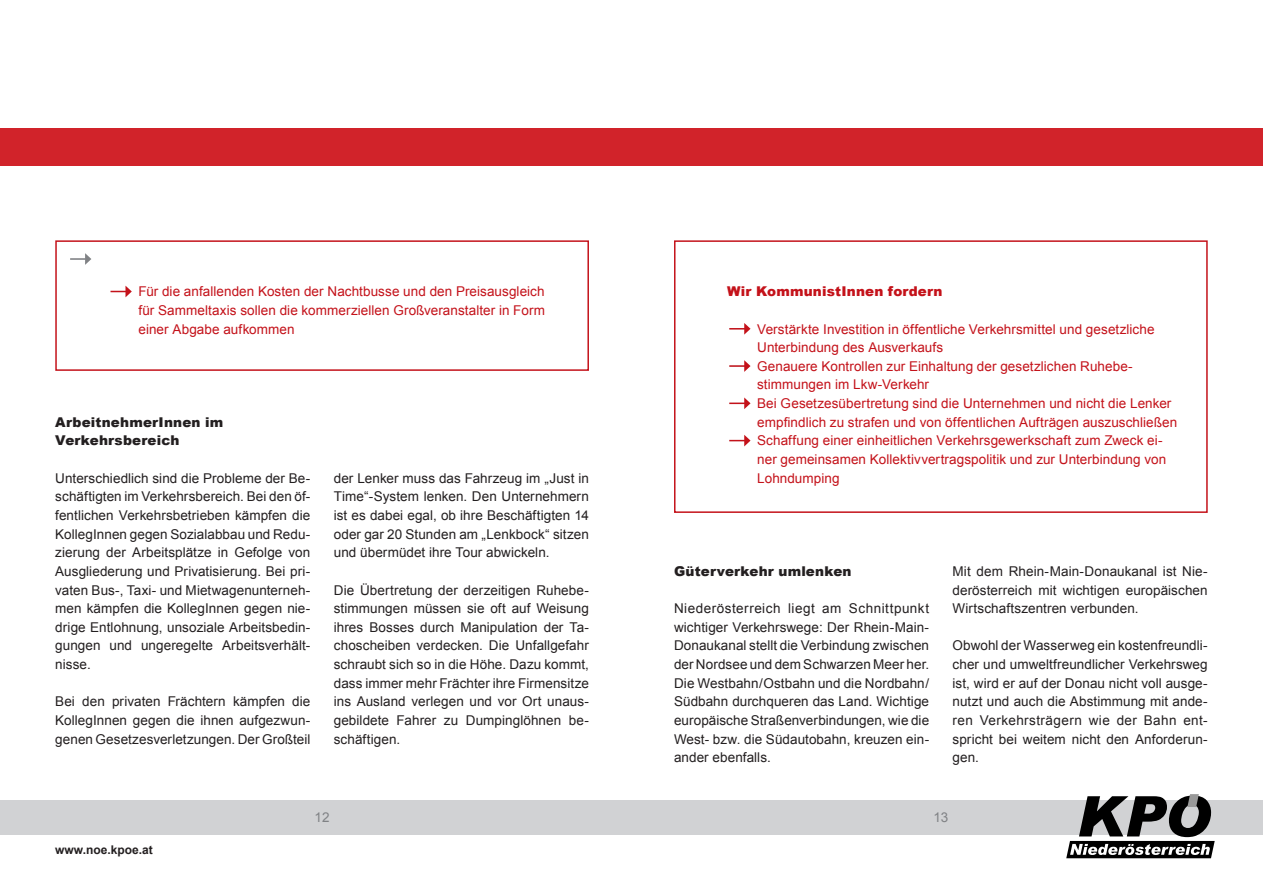
<style>
.page{position:relative;width:1263px;height:893px;background:#fff}
.page>*{position:absolute;margin:0;border:0;box-sizing:border-box;transform-origin:0 0}
.Body_Text{font:13.5px/18.6px "Arial";letter-spacing:.005em;color:#231f20;text-align:justify}
.t1{font:13.5px/18.6px "Arial";letter-spacing:.005em;color:#c4121a}
.t2{font:900 13.5px "Arial";letter-spacing:.015em;color:#231f20}
.heading_8{font:900 13.5px "Arial";letter-spacing:.015em;color:#c4121a}
.t3{font:13.5px "Arial";color:#808285}
.t4{font:700 12px "Arial";color:#231f20}
</style>
<div class="page">
<div style="left:0;top:129px;width:631px;height:37px;background:#d1232a"></div>
<div style="left:0;top:800px;width:631px;height:34px;background:#d1d2d4"></div>
<div style="left:631px;top:129px;width:632px;height:37px;background:#d1232a"></div>
<div style="left:631px;top:800px;width:632px;height:34px;background:#d1d2d4"></div>
<svg style="left:1066px;top:794px;width:149px;height:64px"></svg>
<div style="left:55px;top:240px;width:534px;height:131px;border:2px solid #c4121a"></div>
<svg style="left:111px;top:286px;width:21px;height:11px"></svg>
<svg style="left:70px;top:253px;width:21px;height:12px"></svg>
<div style="left:674px;top:240px;width:534px;height:273px;border:2px solid #c4121a"></div>
<svg style="left:729px;top:323px;width:21px;height:12px"></svg>
<svg style="left:729px;top:360px;width:21px;height:12px"></svg>
<svg style="left:729px;top:435px;width:21px;height:11px"></svg>
<svg style="left:729px;top:397px;width:21px;height:12px"></svg>
<p class="t1" style="left:138px;top:282px;width:408px;text-align:justify">Für die anfallenden Kosten der Nachtbusse und den Preisausgleich für Sammeltaxis sollen die kommerziellen Großveranstalter in Form einer Abgabe aufkommen</p>
<p class="t2" style="left:55px;top:412px;width:170px">ArbeitnehmerInnen im</p>
<p class="t2" style="left:55px;top:431px;width:126px">Verkehrsbereich</p>
<p class="Body_Text" style="left:55px;top:469px;width:257px">Unterschiedlich sind die Probleme der Be&shy;schäftigten im Verkehrsbereich. Bei den öf&shy;fentlichen Verkehrsbetrieben kämpfen die KollegInnen gegen Sozialabbau und Redu&shy;zierung der Arbeitsplätze in Gefolge von Ausgliederung und Privatisierung. Bei pri&shy;vaten Bus-, Taxi- und Mietwagenunterneh&shy;men kämpfen die KollegInnen gegen nie&shy;drige Entlohnung, unsoziale Arbeitsbedin&shy;gungen und ungeregelte Arbeitsverhält&shy;nisse.</p>
<p class="Body_Text" style="left:55px;top:692px;width:257px">Bei den privaten Frächtern kämpfen die KollegInnen gegen die ihnen aufgezwun&shy;genen Gesetzesverletzungen. Der Großteil</p>
<p class="Body_Text" style="left:334px;top:469px;width:257px">der Lenker muss das Fahrzeug im „Just in Time“-System lenken. Den Unternehmern ist es dabei egal, ob ihre Beschäftigten 14 oder gar 20 Stunden am „Lenkbock“ sitzen und übermüdet ihre Tour abwickeln.</p>
<p class="Body_Text" style="left:334px;top:581px;width:257px">Die Übertretung der derzeitigen Ruhebe&shy;stimmungen müssen sie oft auf Weisung ihres Bosses durch Manipulation der Ta&shy;choscheiben verdecken. Die Unfallgefahr schraubt sich so in die Höhe. Dazu kommt, dass immer mehr Frächter ihre Firmensitze ins Ausland verlegen und vor Ort unaus&shy;gebildete Fahrer zu Dumpinglöhnen be&shy;schäftigen.</p>
<p class="heading_8" style="left:727px;top:282px;width:217px">Wir KommunistInnen fordern</p>
<p class="t1" style="left:757px;top:320px;width:399px">Verstärkte Investition in öffentliche Verkehrsmittel und gesetzliche<br>Unterbindung des Ausverkaufs</p>
<p class="t1" style="left:757px;top:357px;width:377px">Genauere Kontrollen zur Einhaltung der gesetzlichen Ruhebe&shy;stimmungen im Lkw-Verkehr</p>
<p class="t1" style="left:757px;top:394px;width:422px">Bei Gesetzesübertretung sind die Unternehmen und nicht die Lenker empfindlich zu strafen und von öffentlichen Aufträgen auszuschließen</p>
<p class="t1" style="left:757px;top:431px;width:410px">Schaffung einer einheitlichen Verkehrsgewerkschaft zum Zweck ei&shy;ner gemeinsamen Kollektivvertragspolitik und zur Unterbindung von<br>Lohndumping</p>
<p class="t2" style="left:674px;top:561px;width:179px">Güterverkehr umlenken</p>
<p class="Body_Text" style="left:674px;top:599px;width:257px">Niederösterreich liegt am Schnittpunkt wichtiger Verkehrswege: Der Rhein-Main-Donaukanal stellt die Verbindung zwischen der Nordsee und dem Schwarzen Meer her.<br>Die Westbahn/Ostbahn und die Nordbahn/ Südbahn durchqueren das Land. Wichtige europäische Straßenverbindungen, wie die West- bzw. die Südautobahn, kreuzen ein&shy;ander ebenfalls.</p>
<p class="Body_Text" style="left:952px;top:562px;width:257px">Mit dem Rhein-Main-Donaukanal ist Nie&shy;derösterreich mit wichtigen europäischen Wirtschaftszentren verbunden.</p>
<p class="Body_Text" style="left:952px;top:636px;width:257px">Obwohl der Wasserweg ein kostenfreundli&shy;cher und umweltfreundlicher Verkehrsweg ist, wird er auf der Donau nicht voll ausge&shy;nutzt und auch die Abstimmung mit ande&shy;ren Verkehrsträgern wie der Bahn ent&shy;spricht bei weitem nicht den Anforderun&shy;gen.</p>
<p class="t4" style="left:55px;top:842px;width:99px">www.noe.kpoe.at</p>
<p class="t3" style="left:315px;top:808px;width:17px">12</p>
<p class="t3" style="left:933px;top:808px;width:17px">13</p>
</div>
